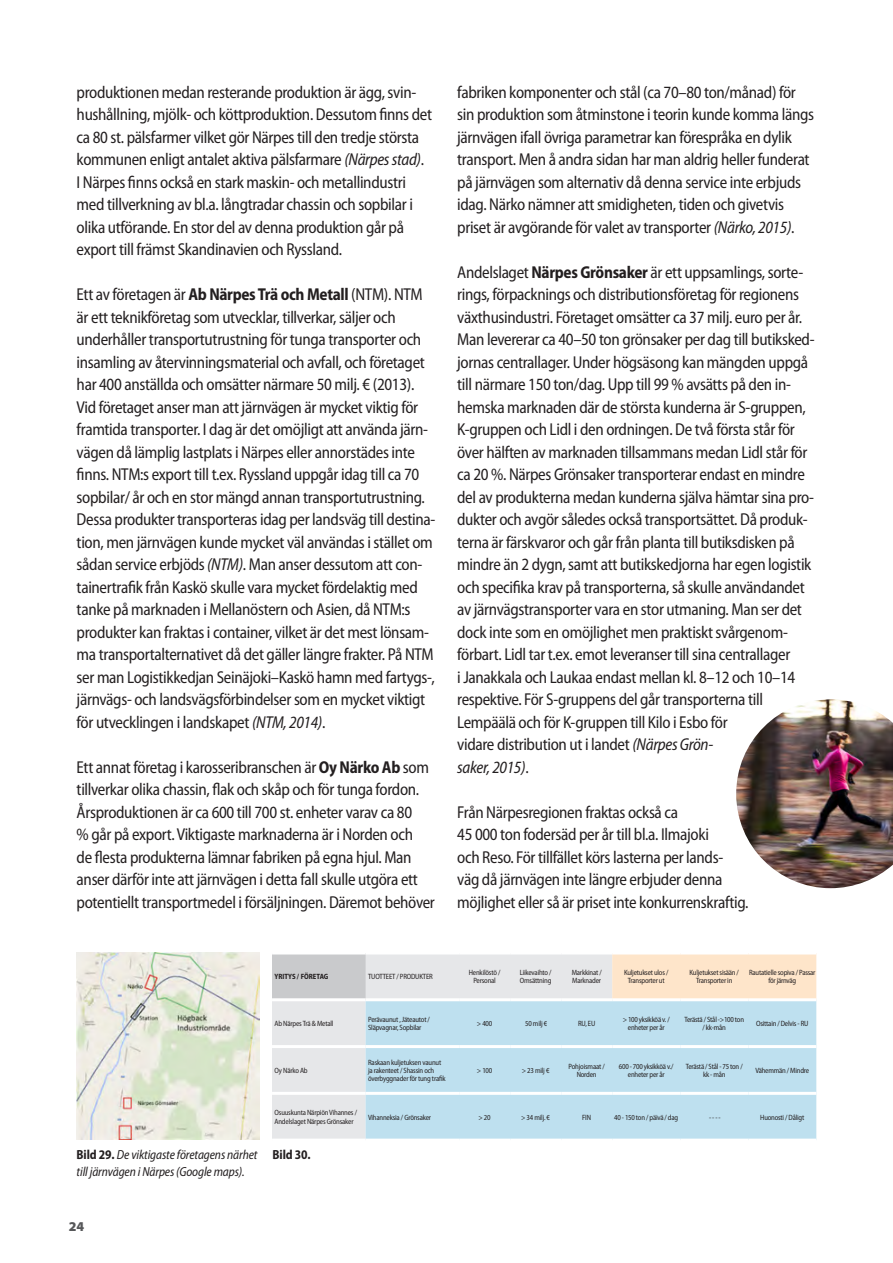
<style>
.page{position:relative;width:893px;height:1263px;background:#fff}
.page>*{position:absolute;margin:0;border:0;box-sizing:border-box;transform-origin:0 0}
.t1{font:semi-condensed 17.25px/22.5px "Myriad Pro";letter-spacing:-.02em;color:#231f20;scale:.95 1}
.t2{font:900 13.5px "Myriad Pro";color:#57585a}
.t3{font:italic semi-condensed 13.2px/17.2px "Myriad Pro";letter-spacing:-.01em;color:#231f20;scale:.95 1}
.t4{font:700 semi-condensed 13.2px "Myriad Pro";letter-spacing:-.01em;color:#231f20;scale:.95 1}
.t5{font:semi-condensed 7.65px/8.2px "Myriad Pro";letter-spacing:-.025em;color:#231f20;text-align:center;scale:.95 1}
.t6{font:700 semi-condensed 7.65px "Myriad Pro";color:#231f20;scale:.95 1}
.s1{font-style:italic}
.s2{font-weight:700}
.s3{font-weight:700;font-style:normal}
</style>
<div class="page">
<img style="left:77px;top:952px;width:183px;height:188px">
<img style="left:736px;top:699px;width:157px;height:189px">
<svg style="left:272px;top:954px;width:340px;height:184px;background:#e1e2e4"></svg>
<div style="left:612px;top:954px;width:204px;height:44px;background:#fee5ca"></div>
<div style="left:366px;top:1001px;width:450px;height:137px;background:#bee0ef"></div>
<hr style="left:272px;top:998px;width:94px;height:3px;background:#fff">
<hr style="left:366px;top:998px;width:93px;height:3px;background:#fff">
<hr style="left:459px;top:998px;width:51px;height:3px;background:#fff">
<hr style="left:510px;top:998px;width:51px;height:3px;background:#fff">
<hr style="left:561px;top:998px;width:51px;height:3px;background:#fff">
<hr style="left:272px;top:1045px;width:94px;height:3px;background:#fff">
<hr style="left:366px;top:1045px;width:93px;height:3px;background:#fff">
<hr style="left:459px;top:1045px;width:51px;height:3px;background:#fff">
<hr style="left:510px;top:1045px;width:51px;height:3px;background:#fff">
<hr style="left:561px;top:1045px;width:51px;height:3px;background:#fff">
<hr style="left:612px;top:1045px;width:68px;height:3px;background:#fff">
<hr style="left:680px;top:1045px;width:68px;height:3px;background:#fff">
<hr style="left:748px;top:1045px;width:68px;height:3px;background:#fff">
<hr style="left:272px;top:1092px;width:94px;height:3px;background:#fff">
<hr style="left:366px;top:1092px;width:93px;height:3px;background:#fff">
<hr style="left:459px;top:1092px;width:51px;height:3px;background:#fff">
<hr style="left:510px;top:1092px;width:51px;height:3px;background:#fff">
<hr style="left:561px;top:1092px;width:51px;height:3px;background:#fff">
<hr style="left:612px;top:1092px;width:68px;height:3px;background:#fff">
<hr style="left:680px;top:1092px;width:68px;height:3px;background:#fff">
<hr style="left:748px;top:1092px;width:68px;height:3px;background:#fff">
<p class="t1" style="left:77px;top:81px;width:376px">produktionen medan resterande produktion är ägg, svin&shy;hushållning, mjölk- och köttproduktion. Dessutom finns det ca 80 st. pälsfarmer vilket gör Närpes till den tredje största kommunen enligt antalet aktiva pälsfarmare <span class="s1">(Närpes stad)</span>.<br>I Närpes finns också en stark maskin- och metallindustri med tillverkning av bl.a. långtradar chassin och sopbilar i olika utförande. En stor del av denna produktion går på export till främst Skandinavien och Ryssland.</p>
<p class="t1" style="left:77px;top:284px;width:379px">Ett av företagen är <span class="s2">Ab Närpes Trä och Metall</span> (NTM). NTM är ett teknikföretag som utvecklar, tillverkar, säljer och underhåller transportutrustning för tunga transporter och insamling av återvinningsmaterial och avfall, och företaget har 400 anställda och omsätter närmare 50 milj. € (2013).<br>Vid företaget anser man att järnvägen är mycket viktig för framtida transporter. I dag är det omöjligt att använda järn&shy;vägen då lämplig lastplats i Närpes eller annorstädes inte finns. NTM:s export till t.ex. Ryssland uppgår idag till ca 70 sopbilar/ år och en stor mängd annan transportutrustning.<br>Dessa produkter transporteras idag per landsväg till destina&shy;tion, men järnvägen kunde mycket väl användas i stället om sådan service erbjöds <span class="s1">(NTM)</span>. Man anser dessutom att con&shy;tainertrafik från Kaskö skulle vara mycket fördelaktig med tanke på marknaden i Mellanöstern och Asien, då NTM:s produkter kan fraktas i container, vilket är det mest lönsam&shy;ma transportalternativet då det gäller längre frakter. På NTM ser man Logistikkedjan Seinäjoki–Kaskö hamn med fartygs-, järnvägs- och landsvägsförbindelser som en mycket viktigt för utvecklingen i landskapet <span class="s1">(NTM, 2014)</span>.</p>
<p class="t1" style="left:77px;top:756px;width:379px">Ett annat företag i karosseribranschen är <span class="s2">Oy Närko Ab</span> som tillverkar olika chassin, flak och skåp och för tunga fordon.<br>Årsproduktionen är ca 600 till 700 st. enheter varav ca 80<br>% går på export. Viktigaste marknaderna är i Norden och<br>de flesta produkterna lämnar fabriken på egna hjul. Man anser därför inte att järnvägen i detta fall skulle utgöra ett potentiellt transportmedel i försäljningen. Däremot behöver</p>
<p class="t1" style="left:457px;top:81px;width:377px">fabriken komponenter och stål (ca 70–80 ton/månad) för sin produktion som åtminstone i teorin kunde komma längs järnvägen ifall övriga parametrar kan förespråka en dylik transport. Men å andra sidan har man aldrig heller funderat på järnvägen som alternativ då denna service inte erbjuds idag. Närko nämner att smidigheten, tiden och givetvis priset är avgörande för valet av transporter <span class="s1">(Närko, 2015)</span>.</p>
<p class="t1" style="left:457px;top:261px;width:378px">Andelslaget <span class="s2">Närpes Grönsaker</span> är ett uppsamlings, sorte&shy;rings, förpacknings och distributionsföretag för regionens växthusindustri. Företaget omsätter ca 37 milj. euro per år.<br>Man levererar ca 40–50 ton grönsaker per dag till butiksked&shy;jornas centrallager. Under högsäsong kan mängden uppgå till närmare 150 ton/dag. Upp till 99 % avsätts på den in&shy;hemska marknaden där de största kunderna är S-gruppen, K-gruppen och Lidl i den ordningen. De två första står för över hälften av marknaden tillsammans medan Lidl står för ca 20 %. Närpes Grönsaker transporterar endast en mindre del av produkterna medan kunderna själva hämtar sina pro&shy;dukter och avgör således också transportsättet. Då produk&shy;terna är färskvaror och går från planta till butiksdisken på mindre än 2 dygn, samt att butikskedjorna har egen logistik och specifika krav på transporterna, så skulle användandet av järnvägstransporter vara en stor utmaning. Man ser det dock inte som en omöjlighet men praktiskt svårgenom&shy;förbart. Lidl tar t.ex. emot leveranser till sina centrallager<br>i Janakkala och Laukaa endast mellan kl. 8–12 och 10–14 respektive. För S-gruppens del går transporterna till Lempäälä och för K-gruppen till Kilo i Esbo för<br>vidare distribution ut i landet <span class="s1">(Närpes Grön-<br>saker, 2015)</span>.</p>
<p class="t1" style="left:457px;top:801px;width:308px">Från Närpesregionen fraktas också ca<br>45 000 ton fodersäd per år till bl.a. Ilmajoki<br>och Reso. För tillfället körs lasterna per lands&shy;väg då järnvägen inte längre erbjuder denna möjlighet eller så är priset inte konkurrenskraftig.</p>
<p class="t6" style="left:275px;top:972px;width:58px">YRITYS / FÖRETAG</p>
<p class="t5" style="left:368px;top:973px;width:70px">TUOTTEET / PRODUKTER</p>
<p class="t5" style="left:469px;top:969px;width:35px">Henkilöstö /<br>Personal</p>
<p class="t5" style="left:520px;top:969px;width:35px;text-align:left">Liikevaihto /<br>Omsättning</p>
<p class="t5" style="left:572px;top:969px;width:33px;text-align:left">Markkinat /<br>Marknader</p>
<p class="t5" style="left:624px;top:969px;width:48px">Kuljetukset ulos /<br>Transporter ut</p>
<p class="t5" style="left:690px;top:969px;width:54px">Kuljetukset sisään /<br>Transporter in</p>
<p class="t5" style="left:749px;top:969px;width:71px">Rautatielle sopiva / Passar för järnväg</p>
<p class="t5" style="left:275px;top:1019px;width:64px">Ab Närpes Trä &amp; Metall</p>
<p class="t5" style="left:368px;top:1015px;width:67px;text-align:left">Perävaunut , Jäteautot /<br>Släpvagnar, Sopbilar</p>
<p class="t5" style="left:477px;top:1019px;width:18px">&gt; 400</p>
<p class="t5" style="left:525px;top:1019px;width:25px">50 milj €</p>
<p class="t5" style="left:578px;top:1019px;width:20px">RU, EU</p>
<p class="t5" style="left:623px;top:1015px;width:51px">&gt; 100 yksikköä v. / enheter per år</p>
<p class="t5" style="left:684px;top:1015px;width:64px">Terästä / Stål -&gt;100 ton / kk-mån</p>
<p class="t5" style="left:756px;top:1019px;width:56px">Osittain / Delvis - RU</p>
<p class="t5" style="left:275px;top:1066px;width:36px">Oy Närko Ab</p>
<p class="t5" style="left:368px;top:1058px;width:83px;text-align:left">Raskaan kuljetuksen vaunut ja rakenteet / Shassin och överbyggnader för tung trafik</p>
<p class="t5" style="left:477px;top:1066px;width:18px">&gt; 100</p>
<p class="t5" style="left:522px;top:1066px;width:31px">&gt; 23 milj €</p>
<p class="t5" style="left:569px;top:1062px;width:40px">Pohjoismaat /<br>Norden</p>
<p class="t5" style="left:619px;top:1062px;width:59px">600 - 700 yksikköä v./ enheter per år</p>
<p class="t5" style="left:686px;top:1062px;width:61px">Terästä / Stål - 75 ton / kk - mån</p>
<p class="t5" style="left:755px;top:1066px;width:58px">Vähemmän / Mindre</p>
<p class="t5" style="left:275px;top:1109px;width:88px;text-align:left">Osuuskunta Närpiön Vihannes /<br>Andelslaget Närpes Grönsaker</p>
<p class="t5" style="left:368px;top:1113px;width:68px">Vihanneksia / Grönsaker</p>
<p class="t5" style="left:479px;top:1113px;width:14px">&gt; 20</p>
<p class="t5" style="left:521px;top:1113px;width:32px">&gt; 34 milj. €</p>
<p class="t5" style="left:582px;top:1113px;width:11px">FIN</p>
<p class="t5" style="left:614px;top:1113px;width:69px">40 - 150 ton / päivä / dag</p>
<p class="t5" style="left:709px;top:1113px;width:14px">- - - -</p>
<p class="t5" style="left:760px;top:1113px;width:48px">Huonosti / Dåligt</p>
<p class="t3" style="left:77px;top:1146px;width:192px"><span class="s3">Bild 29.</span> De viktigaste företagens närhet till järnvägen i Närpes (Google maps).</p>
<p class="t4" style="left:273px;top:1147px;width:42px">Bild 30.</p>
<p class="t2" style="left:69px;top:1218px;width:17px">24</p>
</div>
